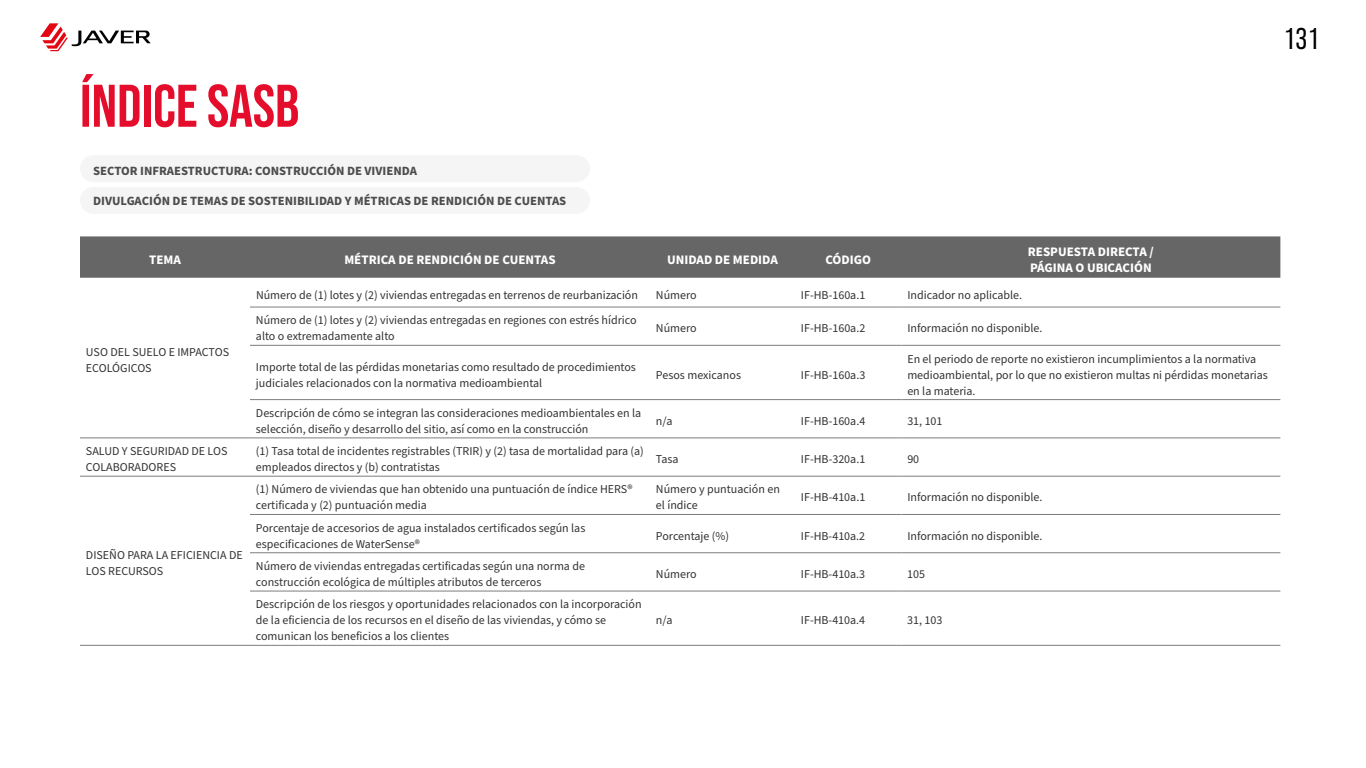
<style>
.page{position:relative;width:1366px;height:768px;background:#fff}
.page>*{position:absolute;margin:0;border:0;box-sizing:border-box;transform-origin:0 0}
.t1{font:700 60px "Bebas Neue Pro";color:#e40d2c}
.t2{font:30px "Bebas Neue Pro";color:#000}
.t3{font:700 13px/16px "Source Sans Pro";color:#fff}
.t4{font:700 12.6px "Source Sans Pro";color:#4d4d4d}
.t5{font:12px/16px "Source Sans Pro";color:#333}
</style>
<div class="page">
<div style="left:80px;top:155px;width:510px;height:27px;background:#f5f5f5;border-radius:13px"></div>
<div style="left:80px;top:187px;width:510px;height:27px;background:#f5f5f5;border-radius:13px"></div>
<div style="left:80px;top:236px;width:1200px;height:42px;background:#666"></div>
<hr style="left:250px;top:307px;width:400px;height:1px;background:#7d7d7d">
<hr style="left:650px;top:307px;width:145px;height:1px;background:#7d7d7d">
<hr style="left:795px;top:307px;width:106px;height:1px;background:#7d7d7d">
<hr style="left:901px;top:307px;width:379px;height:1px;background:#7d7d7d">
<hr style="left:250px;top:345px;width:400px;height:1px;background:#7d7d7d">
<hr style="left:650px;top:345px;width:145px;height:1px;background:#7d7d7d">
<hr style="left:795px;top:345px;width:106px;height:1px;background:#7d7d7d">
<hr style="left:901px;top:345px;width:379px;height:1px;background:#7d7d7d">
<hr style="left:250px;top:399px;width:400px;height:1px;background:#7d7d7d">
<hr style="left:650px;top:399px;width:145px;height:1px;background:#7d7d7d">
<hr style="left:795px;top:399px;width:106px;height:1px;background:#7d7d7d">
<hr style="left:901px;top:399px;width:379px;height:1px;background:#7d7d7d">
<hr style="left:80px;top:438px;width:170px;height:1px;background:#7d7d7d">
<hr style="left:250px;top:438px;width:400px;height:1px;background:#7d7d7d">
<hr style="left:650px;top:438px;width:145px;height:1px;background:#7d7d7d">
<hr style="left:795px;top:438px;width:106px;height:1px;background:#7d7d7d">
<hr style="left:901px;top:438px;width:379px;height:1px;background:#7d7d7d">
<hr style="left:80px;top:476px;width:170px;height:1px;background:#7d7d7d">
<hr style="left:250px;top:476px;width:400px;height:1px;background:#7d7d7d">
<hr style="left:650px;top:476px;width:145px;height:1px;background:#7d7d7d">
<hr style="left:795px;top:476px;width:106px;height:1px;background:#7d7d7d">
<hr style="left:901px;top:476px;width:379px;height:1px;background:#7d7d7d">
<hr style="left:250px;top:514px;width:400px;height:1px;background:#7d7d7d">
<hr style="left:650px;top:514px;width:145px;height:1px;background:#7d7d7d">
<hr style="left:795px;top:514px;width:106px;height:1px;background:#7d7d7d">
<hr style="left:901px;top:514px;width:379px;height:1px;background:#7d7d7d">
<hr style="left:250px;top:553px;width:400px;height:1px;background:#7d7d7d">
<hr style="left:650px;top:553px;width:145px;height:1px;background:#7d7d7d">
<hr style="left:795px;top:553px;width:106px;height:1px;background:#7d7d7d">
<hr style="left:901px;top:553px;width:379px;height:1px;background:#7d7d7d">
<hr style="left:250px;top:591px;width:400px;height:1px;background:#7d7d7d">
<hr style="left:650px;top:591px;width:145px;height:1px;background:#7d7d7d">
<hr style="left:795px;top:591px;width:106px;height:1px;background:#7d7d7d">
<hr style="left:901px;top:591px;width:379px;height:1px;background:#7d7d7d">
<hr style="left:80px;top:645px;width:170px;height:1px;background:#7d7d7d">
<hr style="left:250px;top:645px;width:400px;height:1px;background:#7d7d7d">
<hr style="left:650px;top:645px;width:145px;height:1px;background:#7d7d7d">
<hr style="left:795px;top:645px;width:106px;height:1px;background:#7d7d7d">
<hr style="left:901px;top:645px;width:379px;height:1px;background:#7d7d7d">
<svg style="left:40px;top:23px;width:111px;height:28px"></svg>
<h1 class="t1" style="left:80px;top:72px;width:221px">ÍNDICE SASB</h1>
<p class="t4" style="left:93px;top:162px;width:325px">SECTOR INFRAESTRUCTURA: CONSTRUCCIÓN DE VIVIENDA</p>
<p class="t4" style="left:93px;top:192px;width:475px">DIVULGACIÓN DE TEMAS DE SOSTENIBILIDAD Y MÉTRICAS DE RENDICIÓN DE CUENTAS</p>
<p class="t3" style="left:149px;top:252px;width:33px">TEMA</p>
<p class="t3" style="left:344px;top:252px;width:213px">MÉTRICA DE RENDICIÓN DE CUENTAS</p>
<p class="t3" style="left:667px;top:252px;width:112px">UNIDAD DE MEDIDA</p>
<p class="t3" style="left:825px;top:252px;width:47px">CÓDIGO</p>
<p class="t3" style="left:1028px;top:244px;width:127px">RESPUESTA DIRECTA /<br>PÁGINA O UBICACIÓN</p>
<p class="t5" style="left:86px;top:344px;width:145px">USO DEL SUELO E IMPACTOS<br>ECOLÓGICOS</p>
<p class="t5" style="left:256px;top:287px;width:384px">Número de (1) lotes y (2) viviendas entregadas en terrenos de reurbanización</p>
<p class="t5" style="left:656px;top:287px;width:42px">Número</p>
<p class="t5" style="left:801px;top:287px;width:66px">IF-HB-160a.1</p>
<p class="t5" style="left:907px;top:287px;width:116px">Indicador no aplicable.</p>
<p class="t5" style="left:256px;top:313px;width:382px">Número de (1) lotes y (2) viviendas entregadas en regiones con estrés hídrico alto o extremadamente alto</p>
<p class="t5" style="left:656px;top:321px;width:42px">Número</p>
<p class="t5" style="left:801px;top:321px;width:66px">IF-HB-160a.2</p>
<p class="t5" style="left:907px;top:321px;width:137px">Información no disponible.</p>
<p class="t5" style="left:256px;top:359px;width:382px">Importe total de las pérdidas monetarias como resultado de procedimientos judiciales relacionados con la normativa medioambiental</p>
<p class="t5" style="left:656px;top:367px;width:87px">Pesos mexicanos</p>
<p class="t5" style="left:801px;top:367px;width:66px">IF-HB-160a.3</p>
<p class="t5" style="left:907px;top:351px;width:362px">En el periodo de reporte no existieron incumplimientos a la normativa medioambiental, por lo que no existieron multas ni pérdidas monetarias en la materia.</p>
<p class="t5" style="left:256px;top:405px;width:387px">Descripción de cómo se integran las consideraciones medioambientales en la selección, diseño y desarrollo del sitio, así como en la construcción</p>
<p class="t5" style="left:656px;top:413px;width:18px">n/a</p>
<p class="t5" style="left:801px;top:413px;width:66px">IF-HB-160a.4</p>
<p class="t5" style="left:907px;top:413px;width:37px">31, 101</p>
<p class="t5" style="left:86px;top:444px;width:143px">SALUD Y SEGURIDAD DE LOS<br>COLABORADORES</p>
<p class="t5" style="left:256px;top:444px;width:389px">(1) Tasa total de incidentes registrables (TRIR) y (2) tasa de mortalidad para (a) empleados directos y (b) contratistas</p>
<p class="t5" style="left:656px;top:452px;width:24px">Tasa</p>
<p class="t5" style="left:801px;top:452px;width:66px">IF-HB-320a.1</p>
<p class="t5" style="left:907px;top:452px;width:13px">90</p>
<p class="t5" style="left:86px;top:547px;width:158px">DISEÑO PARA LA EFICIENCIA DE<br>LOS RECURSOS</p>
<p class="t5" style="left:256px;top:482px;width:378px">(1) Número de viviendas que han obtenido una puntuación de índice HERS® certificada y (2) puntuación media</p>
<p class="t5" style="left:656px;top:482px;width:125px">Número y puntuación en el índice</p>
<p class="t5" style="left:801px;top:490px;width:66px">IF-HB-410a.1</p>
<p class="t5" style="left:907px;top:490px;width:137px">Información no disponible.</p>
<p class="t5" style="left:256px;top:520px;width:331px">Porcentaje de accesorios de agua instalados certificados según las especificaciones de WaterSense®</p>
<p class="t5" style="left:656px;top:528px;width:75px">Porcentaje (%)</p>
<p class="t5" style="left:801px;top:528px;width:66px">IF-HB-410a.2</p>
<p class="t5" style="left:907px;top:528px;width:137px">Información no disponible.</p>
<p class="t5" style="left:256px;top:558px;width:331px">Número de viviendas entregadas certificadas según una norma de construcción ecológica de múltiples atributos de terceros</p>
<p class="t5" style="left:656px;top:566px;width:42px">Número</p>
<p class="t5" style="left:801px;top:566px;width:66px">IF-HB-410a.3</p>
<p class="t5" style="left:907px;top:566px;width:19px">105</p>
<p class="t5" style="left:256px;top:597px;width:387px">Descripción de los riesgos y oportunidades relacionados con la incorporación de la eficiencia de los recursos en el diseño de las viviendas, y cómo se comunican los beneficios a los clientes</p>
<p class="t5" style="left:656px;top:613px;width:18px">n/a</p>
<p class="t5" style="left:801px;top:613px;width:66px">IF-HB-410a.4</p>
<p class="t5" style="left:907px;top:613px;width:37px">31, 103</p>
<h2 class="t2" style="left:1285px;top:22px;width:34px">131</h2>
</div>
